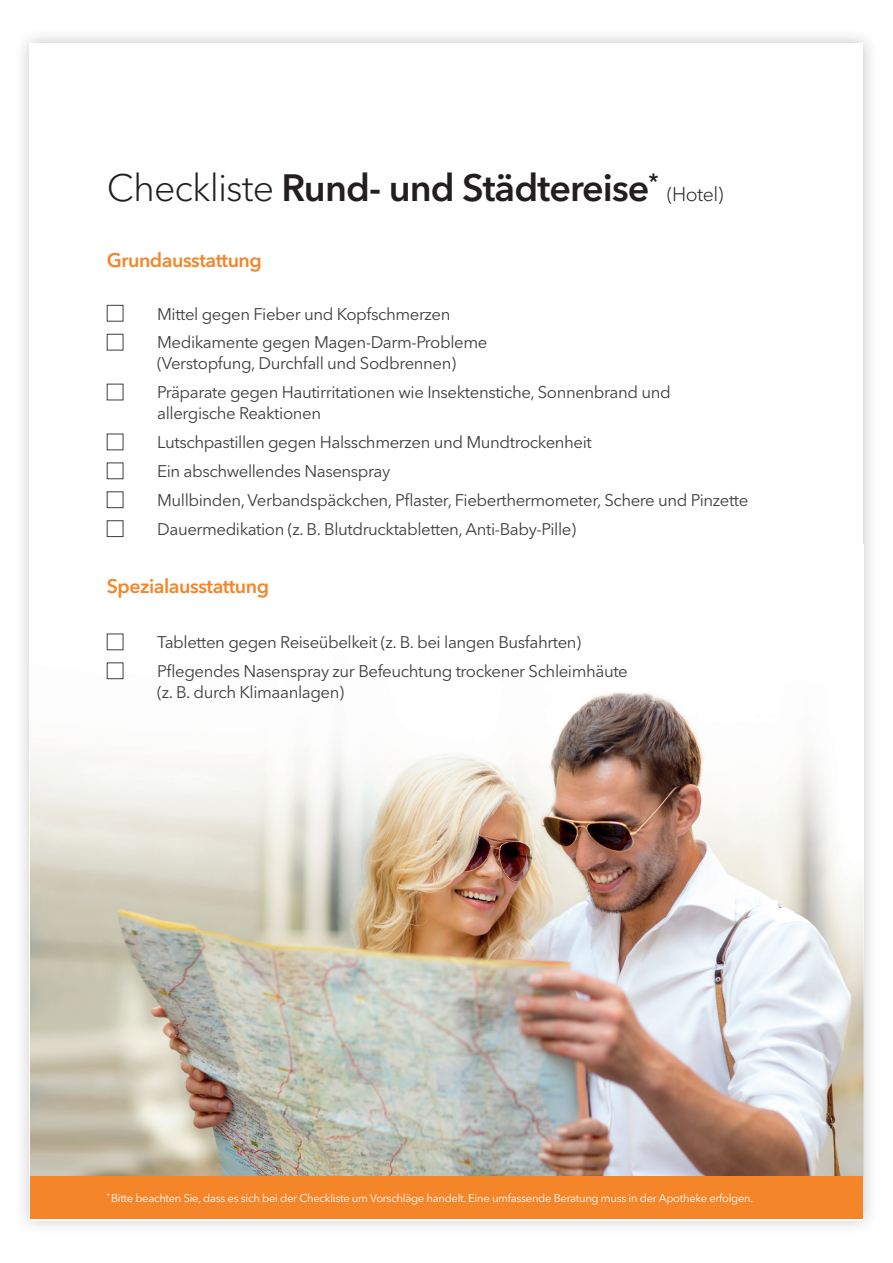
<style>
.page{position:relative;width:893px;height:1263px;background:#fff}
.page>*{position:absolute;margin:0;border:0;box-sizing:border-box;transform-origin:0 0}
.t1{font:600 37.8px "Avenir Next LT Pro";letter-spacing:-.025em;color:#231f20}
.t2{font:600 19.65px "Avenir Next LT Pro";letter-spacing:-.025em;color:#f58529}
.t3{font:300 19.65px "Avenir Next LT Pro";letter-spacing:-.025em;color:#231f20}
.t4{font:16.8px/29px "Avenir Next LT Pro";letter-spacing:-.025em;color:#3e3e3f}
.t5{font:11.25px "Avenir Next LT Pro";letter-spacing:-.025em;color:#fff}
.s1{font-weight:300}
</style>
<div class="page">
<div style="left:14px;top:27px;width:865px;height:1209px;background:#231f20;opacity:.25"></div>
<div style="left:30px;top:43px;width:833px;height:1177px;background:#fff"></div>
<div style="left:31px;top:1176px;width:832px;height:43px;background:#f58529"></div>
<img style="left:31px;top:633px;width:832px;height:543px">
<div style="left:107px;top:305px;width:16px;height:16px;border:1px solid #3e3e3f"></div>
<div style="left:107px;top:334px;width:16px;height:16px;border:1px solid #3e3e3f"></div>
<div style="left:107px;top:384px;width:16px;height:16px;border:1px solid #3e3e3f"></div>
<div style="left:107px;top:434px;width:16px;height:16px;border:1px solid #3e3e3f"></div>
<div style="left:107px;top:463px;width:16px;height:16px;border:1px solid #3e3e3f"></div>
<div style="left:107px;top:491px;width:16px;height:17px;border:1px solid #3e3e3f"></div>
<div style="left:107px;top:520px;width:16px;height:17px;border:1px solid #3e3e3f"></div>
<div style="left:107px;top:634px;width:16px;height:16px;border:1px solid #3e3e3f"></div>
<div style="left:107px;top:662px;width:16px;height:17px;border:1px solid #3e3e3f"></div>
<p class="t1" style="left:107px;top:165px;width:553px"><span class="s1">Checkliste</span> Rund- und Städtereise<sup>*</sup></p>
<p class="t3" style="left:667px;top:183px;width:58px">(Hotel)</p>
<p class="t2" style="left:107px;top:248px;width:157px">Grundausstattung</p>
<p class="t4" style="left:157px;top:299px;width:332px">Mittel gegen Fieber und Kopfschmerzen<br>Medikamente gegen Magen-Darm-Probleme</p>
<p class="t4" style="left:157px;top:349px;width:515px">(Verstopfung, Durchfall und Sodbrennen)<br>Präparate gegen Hautirritationen wie Insektenstiche, Sonnenbrand und</p>
<p class="t4" style="left:157px;top:399px;width:593px">allergische Reaktionen<br>Lutschpastillen gegen Halsschmerzen und Mundtrockenheit<br>Ein abschwellendes Nasenspray<br>Mullbinden, Verbandspäckchen, Pflaster, Fieberthermometer, Schere und Pinzette Dauermedikation (z. B. Blutdrucktabletten, Anti-Baby-Pille)</p>
<p class="t2" style="left:107px;top:574px;width:164px">Spezialausstattung</p>
<p class="t4" style="left:157px;top:628px;width:472px">Tabletten gegen Reiseübelkeit (z. B. bei langen Busfahrten)<br>Pflegendes Nasenspray zur Befeuchtung trockener Schleimhäute</p>
<p class="t4" style="left:157px;top:678px;width:188px">(z. B. durch Klimaanlagen)</p>
<p class="t5" style="left:107px;top:1191px;width:648px"><sup>*</sup> Bitte beachten Sie, dass es sich bei der Checkliste um Vorschläge handelt. Eine umfassende Beratung muss in der Apotheke erfolgen.</p>
</div>
